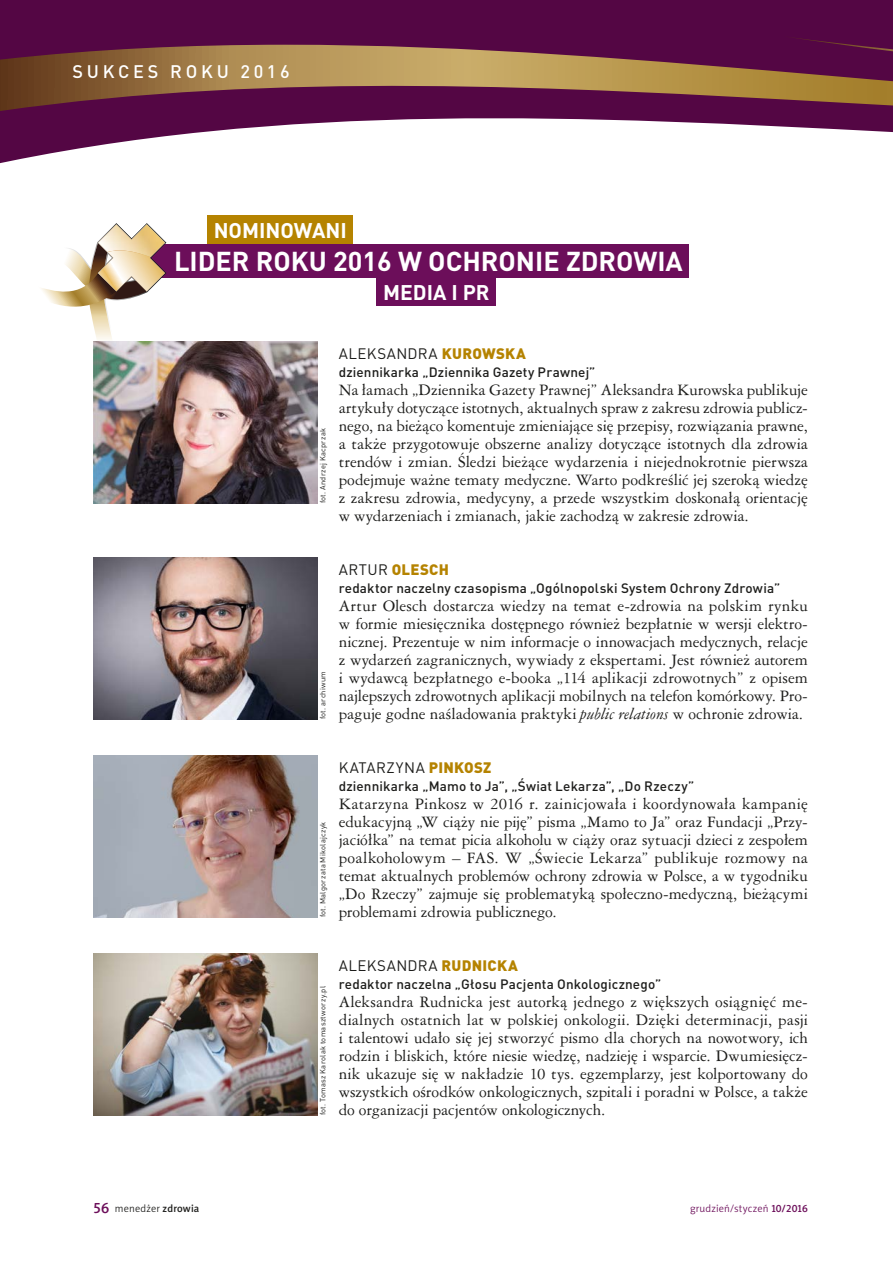
<style>
.page{position:relative;width:893px;height:1263px;background:#fff}
.page>*{position:absolute;margin:0;border:0;box-sizing:border-box;transform-origin:0 0}
.t1{font:700 27px "DIN Pro";color:#fff}
.t2{font:700 21px "DIN Pro";color:#fff}
.t3{font:500 18px "DIN Pro";letter-spacing:.21em;color:#fff}
.t4{font:15px/18px "Ameri Garmnd PL";color:#1d1d1b;text-align:justify}
.t5{font:15px "DIN Pro";letter-spacing:.04em;color:#1d1d1b}
.t6{font:900 15px "DIN Pro";letter-spacing:.02em;color:#b58300}
.t7{font:500 13.5px "DIN Pro";letter-spacing:.01em;color:#1d1d1b}
.t8{font:10.5px "Naomi Sans EFNTT Light";letter-spacing:.015em;color:#6c0e5a}
.t9{font:10.5px "Naomi Sans EFNTT Light";letter-spacing:.015em;color:#1d1d1b}
.t10{font:7.5px "DIN Pro";letter-spacing:.03em;color:#1d1d1b}
.s1{font-weight:900;color:#b58300}
.s2{font-weight:400;color:#1d1d1b}
.s3{font-style:italic}
.s4{font-family:"Naomi Sans EFNTT Medium";font-size:15px;color:#6c0e5a}
.s5{font-family:"Naomi Sans EFNTT Medium"}
</style>
<div class="page">
<svg style="left:0;top:0;width:893px;height:164px;fill:#540644"></svg>
<svg style="left:0;top:45px;width:893px;height:66px;background:#844f46"></svg>
<svg style="left:784px;top:36px;width:109px;height:15px;background:#560b42"></svg>
<div style="left:133px;top:244px;width:556px;height:33px;background:#6c0e5a"></div>
<div style="left:207px;top:215px;width:146px;height:29px;background:#b58300"></div>
<div style="left:377px;top:277px;width:119px;height:29px;background:#6c0e5a"></div>
<svg style="left:41px;top:223px;width:125px;height:165px"></svg>
<img style="left:94px;top:341px;width:223px;height:162px">
<img style="left:94px;top:557px;width:223px;height:162px">
<img style="left:94px;top:755px;width:223px;height:162px">
<img style="left:94px;top:953px;width:223px;height:162px">
<p class="t3" style="left:72px;top:59px;width:219px">SUKCES ROKU 2016</p>
<h2 class="t2" style="left:214px;top:216px;width:135px">NOMINOWANI</h2>
<h1 class="t1" style="left:174px;top:243px;width:510px">LIDER ROKU 2016 W OCHRONIE ZDROWIA</h1>
<h2 class="t2" style="left:383px;top:278px;width:108px">MEDIA I PR</h2>
<p class="t10" style="left:318px;top:503px;width:77px;rotate:-90deg">fot. Andrzej Kacprzak</p>
<p class="t10" style="left:318px;top:719px;width:50px;rotate:-90deg">fot. archiwum</p>
<p class="t10" style="left:318px;top:917px;width:97px;rotate:-90deg">fot. Malgorzata Mikolajczyk</p>
<p class="t10" style="left:318px;top:1115px;width:131px;rotate:-90deg">fot. Tomasz Karolak tomasztworzy.pl</p>
<p class="t5" style="left:339px;top:344px;width:189px">ALEKSANDRA <span class="s1">KUROWSKA</span></p>
<p class="t7" style="left:339px;top:363px;width:258px">dziennikarka „Dziennika Gazety Prawnej”</p>
<p class="t4" style="left:339px;top:381px;width:471px">Na łamach „Dziennika Gazety Prawnej” Aleksandra Kurowska publikuje artykuły dotyczące istotnych, aktualnych spraw z zakresu zdrowia publicz&shy;nego, na bieżąco komentuje zmieniające się przepisy, rozwiązania prawne, a także przygotowuje obszerne analizy dotyczące istotnych dla zdrowia trendów i zmian. Śledzi bieżące wydarzenia i niejednokrotnie pierwsza podejmuje ważne tematy medyczne. Warto podkreślić jej szeroką wiedzę z zakresu zdrowia, medycyny, a przede wszystkim doskonałą orientację w wydarzeniach i zmianach, jakie zachodzą w zakresie zdrowia.</p>
<p class="t6" style="left:339px;top:560px;width:112px"><span class="s2">ARTUR</span> OLESCH</p>
<p class="t7" style="left:339px;top:579px;width:443px">redaktor naczelny czasopisma „Ogólnopolski System Ochrony Zdrowia”</p>
<p class="t4" style="left:339px;top:597px;width:471px">Artur Olesch dostarcza wiedzy na temat e-zdrowia na polskim rynku w formie miesięcznika dostępnego również bezpłatnie w wersji elektro&shy;nicznej. Prezentuje w nim informacje o innowacjach medycznych, relacje z wydarzeń zagranicznych, wywiady z ekspertami. Jest również autorem i wydawcą bezpłatnego e-booka „114 aplikacji zdrowotnych” z opisem najlepszych zdrowotnych aplikacji mobilnych na telefon komórkowy. Pro&shy;paguje godne naśladowania praktyki <span class="s3">public relations</span> w ochronie zdrowia.</p>
<p class="t5" style="left:339px;top:758px;width:154px">KATARZYNA <span class="s1">PINKOSZ</span></p>
<p class="t7" style="left:339px;top:777px;width:357px">dziennikarka „Mamo to Ja”, „Świat Lekarza”, „Do Rzeczy”</p>
<p class="t4" style="left:339px;top:795px;width:471px">Katarzyna Pinkosz w 2016 r. zainicjowała i koordynowała kampanię edukacyjną „W ciąży nie piję” pisma „Mamo to Ja” oraz Fundacji „Przy&shy;jaciółka” na temat picia alkoholu w ciąży oraz sytuacji dzieci z zespołem poalkoholowym – FAS. W „Świecie Lekarza” publikuje rozmowy na temat aktualnych problemów ochrony zdrowia w Polsce, a w tygodniku „Do Rzeczy” zajmuje się problematyką społeczno-medyczną, bieżącymi problemami zdrowia publicznego.</p>
<p class="t5" style="left:339px;top:956px;width:181px">ALEKSANDRA <span class="s1">RUDNICKA</span></p>
<p class="t7" style="left:339px;top:975px;width:324px">redaktor naczelna „Głosu Pacjenta Onkologicznego”</p>
<p class="t4" style="left:339px;top:993px;width:471px">Aleksandra Rudnicka jest autorką jednego z większych osiągnięć me&shy;dialnych ostatnich lat w polskiej onkologii. Dzięki determinacji, pasji i talentowi udało się jej stworzyć pismo dla chorych na nowotwory, ich rodzin i bliskich, które niesie wiedzę, nadzieję i wsparcie. Dwumiesięcz&shy;nik ukazuje się w nakładzie 10 tys. egzemplarzy, jest kolportowany do wszystkich ośrodków onkologicznych, szpitali i poradni w Polsce, a także do organizacji pacjentów onkologicznych.</p>
<p class="t9" style="left:94px;top:1202px;width:107px"><span class="s4">56</span> menedżer <span class="s5">zdrowia</span></p>
<p class="t8" style="left:690px;top:1202px;width:119px">grudzień/styczeń <span class="s5">10/2016</span></p>
</div>
